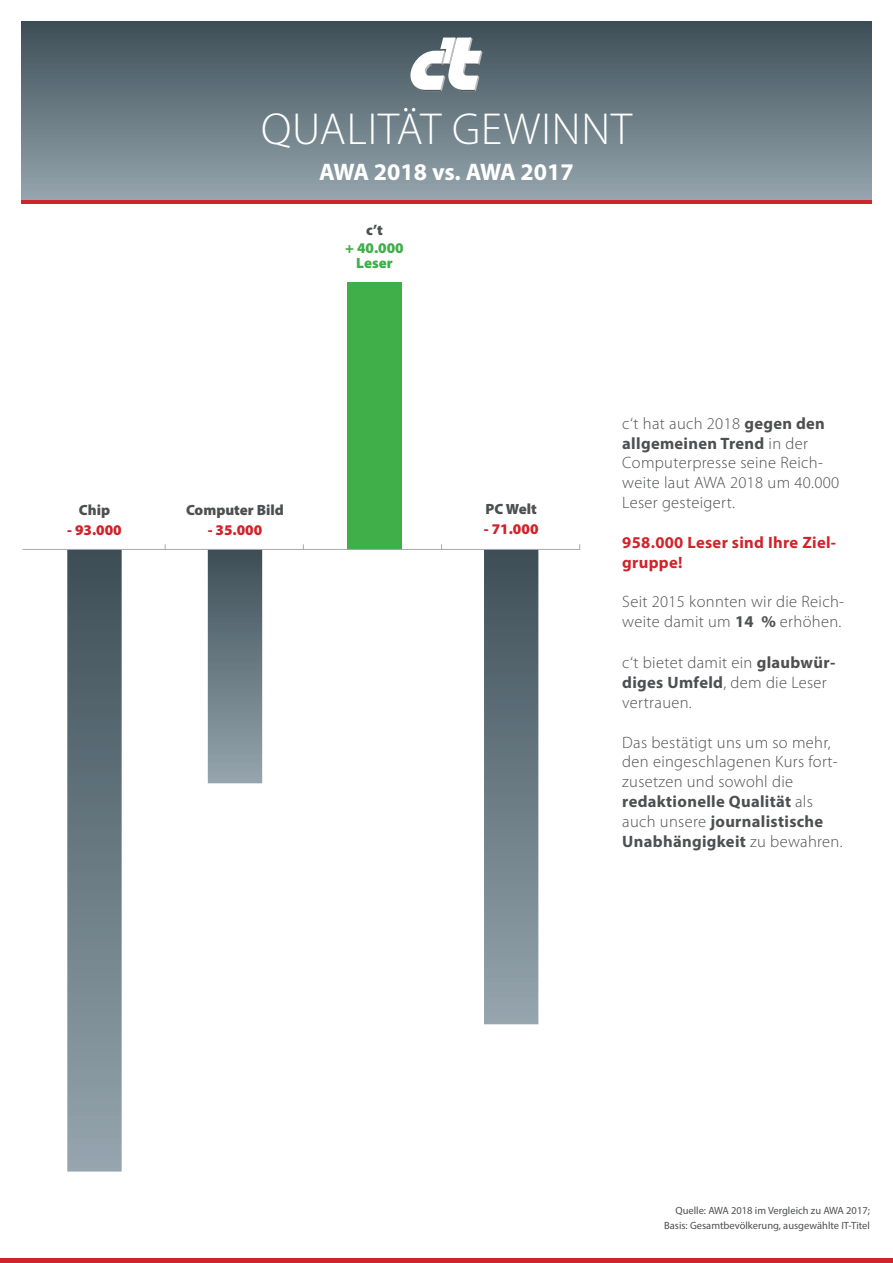
<style>
.page{position:relative;width:893px;height:1263px;background:#fff}
.page>*{position:absolute;margin:0;border:0;box-sizing:border-box;transform-origin:0 0}
.t1{font:300 45px "Myriad Pro";letter-spacing:.02em;color:#fff}
.t2{font:700 24px "Myriad Pro";color:#fff}
.t3{font:300 16.5px/19.8px "Myriad Pro";letter-spacing:.02em;color:#4e4f50}
.t4{font:700 16.5px/19.8px "Myriad Pro";letter-spacing:.02em;color:#d1232a}
.t5{font:900 14.85px "Myriad Pro";color:#4e4f50}
.t6{font:900 14.85px "Myriad Pro";color:#d1232a}
.t7{font:900 14.85px/15px "Myriad Pro";color:#40ae49;text-align:center}
.t8{font:10.5px/15px "Myriad Pro";color:#4e4f50;text-align:right}
.s1{font-weight:700}
</style>
<div class="page">
<hr style="left:0;top:1259px;width:893px;height:4px;background:#d1232a">
<hr style="left:21px;top:200px;width:851px;height:4px;background:#d1232a">
<div style="left:21px;top:21px;width:851px;height:179px;background:linear-gradient(to bottom,#3d4e57,#95a5ae)"></div>
<svg style="left:410px;top:38px;width:72px;height:53px"></svg>
<div style="left:347px;top:282px;width:55px;height:267px;background:#40ae49"></div>
<svg style="left:67px;top:550px;width:55px;height:621px;background:#6a7b83"></svg>
<svg style="left:208px;top:550px;width:54px;height:233px;background:#697982"></svg>
<svg style="left:484px;top:550px;width:54px;height:474px;background:#697a83"></svg>
<hr style="left:23px;top:549px;width:557px;height:1px;background:#a8a9ad">
<p class="t5" style="left:79px;top:502px;width:33px">Chip</p>
<p class="t6" style="left:67px;top:522px;width:56px">- 93.000</p>
<h1 class="t1" style="left:261px;top:105px;width:372px">QUALITÄT GEWINNT</h1>
<h2 class="t2" style="left:319px;top:156px;width:256px">AWA 2018 vs. AWA 2017</h2>
<p class="t5" style="left:366px;top:222px;width:18px">c’t</p>
<p class="t7" style="left:345px;top:241px;width:60px">+ 40.000<br>Leser</p>
<p class="t5" style="left:186px;top:502px;width:99px">Computer Bild</p>
<p class="t6" style="left:208px;top:522px;width:56px">- 35.000</p>
<p class="t5" style="left:486px;top:501px;width:53px">PC Welt</p>
<p class="t6" style="left:484px;top:521px;width:56px">- 71.000</p>
<p class="t3" style="left:622px;top:414px;width:219px">c‘t hat auch 2018 <span class="s1">gegen den allgemeinen Trend</span> in der<br>Computerpresse seine Reich&shy;weite laut AWA 2018 um 40.000<br>Leser gesteigert.</p>
<p class="t4" style="left:622px;top:532px;width:216px">958.000 Leser sind Ihre Ziel&shy;gruppe!</p>
<p class="t3" style="left:622px;top:592px;width:223px">Seit 2015 konnten wir die Reich&shy;weite damit um <span class="s1">14 %</span> erhöhen.</p>
<p class="t3" style="left:622px;top:653px;width:215px">c‘t bietet damit ein <span class="s1">glaubwür&shy;diges Umfeld</span>, dem die Leser vertrauen.</p>
<p class="t3" style="left:622px;top:732px;width:222px">Das bestätigt uns um so mehr, den eingeschlagenen Kurs fort&shy;zusetzen und sowohl die <span class="s1">redaktionelle Qualität</span> als auch unsere <span class="s1">journalistische<br>Unabhängigkeit</span> zu bewahren.</p>
<p class="t8" style="left:664px;top:1203px;width:207px">Quelle: AWA 2018 im Vergleich zu AWA 2017;<br>Basis: Gesamtbevölkerung, ausgewählte IT-Titel</p>
</div>
